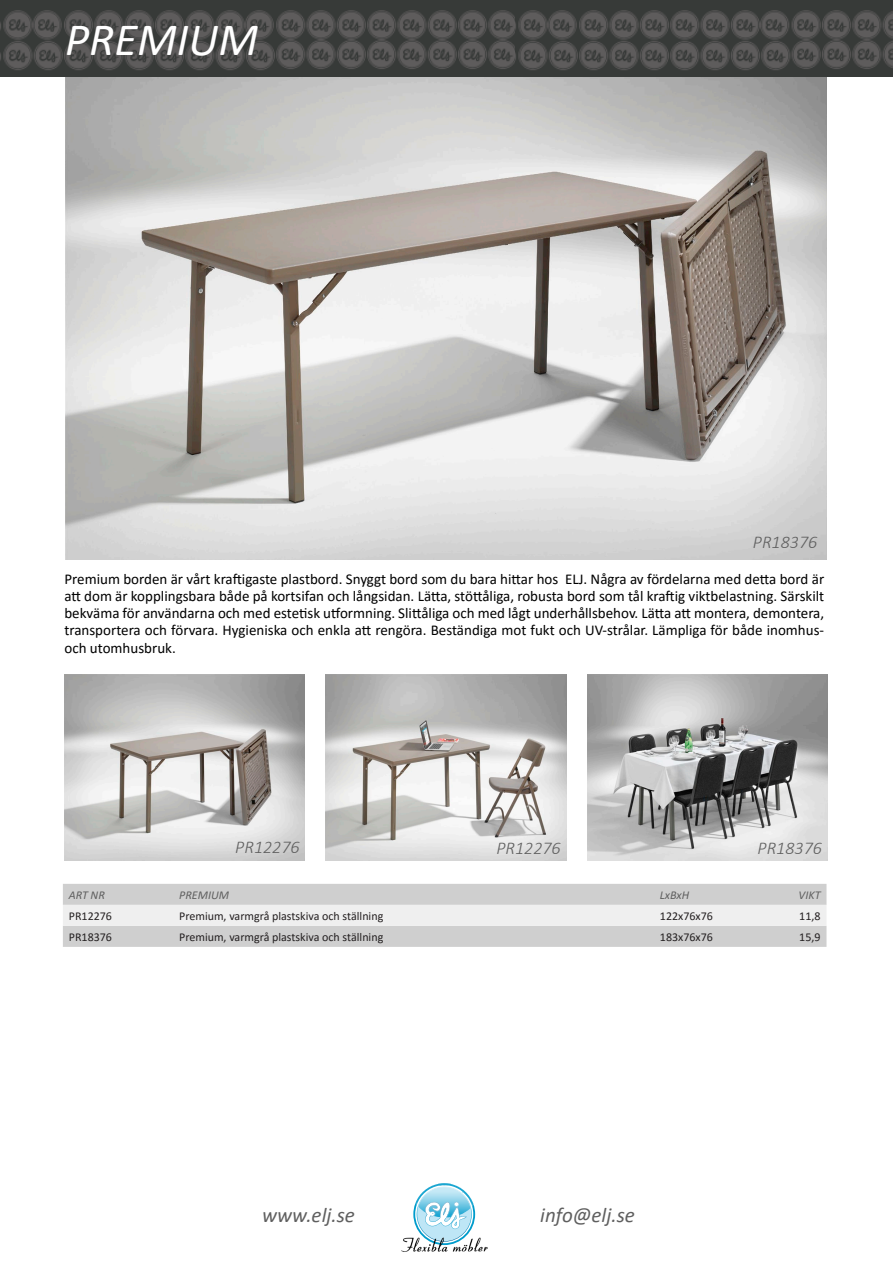
<style>
.page{position:relative;width:893px;height:1262px;background:#fff}
.page>*{position:absolute;margin:0;border:0;box-sizing:border-box;transform-origin:0 0}
.t1{font:italic 46.5px "Calibri";color:#fff}
.Paragraph_Style_2{font:italic 21px "Calibri";color:#5f5f5f}
.Paragraph_Style_21{font:italic 300 18px "Calibri";color:#5f5f5f}
.Paragraph_Style_6{font:italic 300 18px "Calibri";color:#5f5f5f}
.Paragraph_Style_21-2{font:15px/17.2px "Calibri";color:#000;text-align:justify}
.Table_cell{font:12px "Calibri";color:#231f20}
.Table_cell-2{font:italic 12px "Calibri";color:#5f5f5f}
.Table_right_column{font:12px "Calibri";color:#231f20}
.Table_right_column-2{font:italic 12px "Calibri";color:#5f5f5f}
</style>
<div class="page">
<img style="left:587px;top:674px;width:241px;height:186px">
<img style="left:326px;top:675px;width:240px;height:185px">
<img style="left:64px;top:674px;width:241px;height:186px">
<img style="left:65px;top:76px;width:761px;height:483px">
<div style="left:63px;top:884px;width:763px;height:62px;background:#cfcfcf"></div>
<div style="left:63px;top:904px;width:763px;height:22px;background:#efefef"></div>
<img style="left:0;top:0;width:515px;height:76px">
<img style="left:515px;top:0;width:377px;height:76px">
<svg style="left:415px;top:1183px;width:58px;height:20px"></svg>
<img style="left:401px;top:1203px;width:87px;height:49px">
<p class="t1" style="left:65px;top:8px;width:195px">PREMIUM</p>
<p class="Paragraph_Style_6" style="left:753px;top:530px;width:66px">PR18376</p>
<p class="Paragraph_Style_21-2" style="left:64px;top:569px;width:761px">Premium borden är vårt kraftigaste plastbord. Snyggt bord som du bara hittar hos ELJ. Några av fördelarna med detta bord är att dom är kopplingsbara både på kortsifan och långsidan. Lätta, stöttåliga, robusta bord som tål kraftig viktbelastning. Särskilt bekväma för användarna och med estetisk utformning. Slittåliga och med lågt underhållsbehov. Lätta att montera, demontera, transportera och förvara. Hygieniska och enkla att rengöra. Beständiga mot fukt och UV-strålar. Lämpliga för både inomhus&shy;och utomhusbruk.</p>
<p class="Paragraph_Style_21" style="left:235px;top:835px;width:66px">PR12276</p>
<p class="Paragraph_Style_21" style="left:496px;top:836px;width:66px">PR12276</p>
<p class="Paragraph_Style_6" style="left:757px;top:836px;width:66px">PR18376</p>
<p class="Table_cell-2" style="left:69px;top:886px;width:37px">ART NR</p>
<p class="Table_cell-2" style="left:179px;top:886px;width:51px">PREMIUM</p>
<p class="Table_cell-2" style="left:660px;top:886px;width:31px">LxBxH</p>
<p class="Table_right_column-2" style="left:798px;top:886px;width:23px">VIKT</p>
<p class="Table_cell" style="left:69px;top:907px;width:45px">PR12276</p>
<p class="Table_cell" style="left:179px;top:907px;width:206px">Premium, varmgrå plastskiva och ställning</p>
<p class="Table_cell" style="left:660px;top:907px;width:54px">122x76x76</p>
<p class="Table_right_column" style="left:799px;top:907px;width:23px">11,8</p>
<p class="Table_cell" style="left:69px;top:928px;width:45px">PR18376</p>
<p class="Table_cell" style="left:179px;top:928px;width:206px">Premium, varmgrå plastskiva och ställning</p>
<p class="Table_cell" style="left:660px;top:928px;width:54px">183x76x76</p>
<p class="Table_right_column" style="left:799px;top:928px;width:23px">15,9</p>
<p class="Paragraph_Style_2" style="left:262px;top:1200px;width:94px">www.elj.se</p>
<p class="Paragraph_Style_2" style="left:540px;top:1200px;width:96px">info@elj.se</p>
</div>
